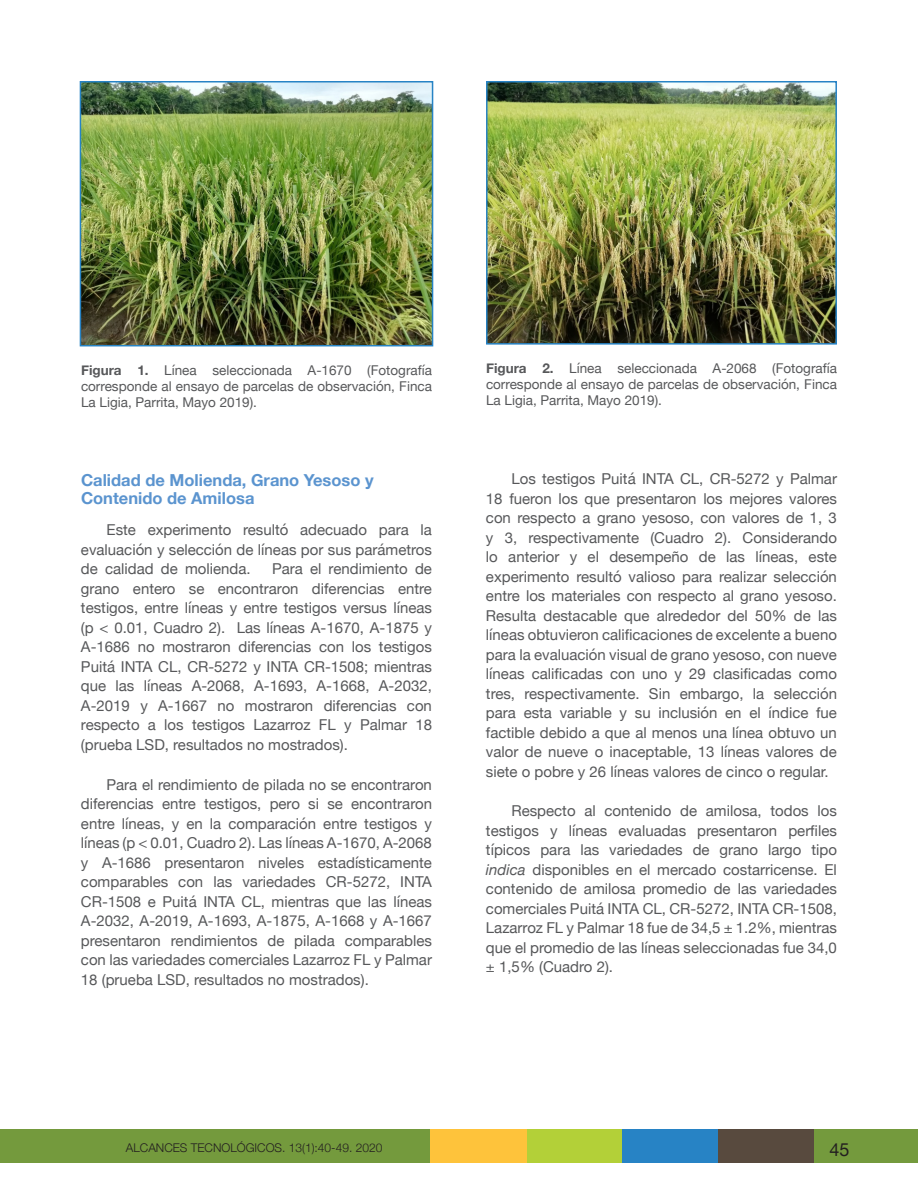
<style>
.page{position:relative;width:918px;height:1188px;background:#fff}
.page>*{position:absolute;margin:0;border:0;box-sizing:border-box;transform-origin:0 0}
.t1{font:18px "Helvetica Neue";color:#231f20}
.t2{font:700 16.5px/17.9px "Helvetica Neue";color:#5b94cf}
.t3{font:15px/19.5px "Helvetica Neue";color:#57585a;text-align:justify}
.t4{font:13.5px/16.2px "Helvetica Neue";color:#57585a;text-align:justify}
.t5{font:300 12px "Helvetica Neue";color:#231f20}
.s1{font-weight:700}
.s2{font-style:italic}
</style>
<div class="page">
<div style="left:0;top:1130px;width:526px;height:33px;background:#749a3d"></div>
<div style="left:526px;top:1130px;width:96px;height:33px;background:#b3d038"></div>
<div style="left:430px;top:1130px;width:96px;height:33px;background:#fec33b"></div>
<div style="left:622px;top:1130px;width:96px;height:33px;background:#2783c5"></div>
<div style="left:718px;top:1130px;width:96px;height:33px;background:#584a3e"></div>
<div style="left:814px;top:1130px;width:104px;height:33px;background:#749a3d"></div>
<img style="left:83px;top:84px;width:347px;height:259px">
<div style="left:80px;top:81px;width:353px;height:265px;border:2px solid #2783c5"></div>
<img style="left:489px;top:84px;width:345px;height:258px">
<div style="left:486px;top:81px;width:351px;height:264px;border:2px solid #2783c5"></div>
<p class="t4" style="left:81px;top:363px;width:353px"><span class="s1">Figura 1.</span> Línea seleccionada A-1670 (Fotografía corresponde al ensayo de parcelas de observación, Finca La Ligia, Parrita, Mayo 2019).</p>
<p class="t4" style="left:486px;top:361px;width:353px"><span class="s1">Figura 2.</span> Línea seleccionada A-2068 (Fotografía corresponde al ensayo de parcelas de observación, Finca La Ligia, Parrita, Mayo 2019).</p>
<p class="t2" style="left:81px;top:472px;width:294px">Calidad de Molienda, Grano Yesoso y<br>Contenido de Amilosa</p>
<p class="t3" style="left:81px;top:521px;width:353px;text-indent:26px">Este experimento resultó adecuado para la evaluación y selección de líneas por sus parámetros de calidad de molienda.</p>
<p class="t3" style="left:81px;top:560px;width:353px;text-indent:191px">Para el rendimiento de grano entero se encontraron diferencias entre testigos, entre líneas y entre testigos versus líneas (p &lt; 0.01, Cuadro 2). Las líneas A-1670, A-1875 y A-1686 no mostraron diferencias con los testigos Puitá INTA CL, CR-5272 y INTA CR-1508; mientras que las líneas A-2068, A-1693, A-1668, A-2032, A-2019 y A-1667 no mostraron diferencias con respecto a los testigos Lazarroz FL y Palmar 18 (prueba LSD, resultados no mostrados).</p>
<p class="t3" style="left:81px;top:775px;width:353px;text-indent:26px">Para el rendimiento de pilada no se encontraron diferencias entre testigos, pero si se encontraron entre líneas, y en la comparación entre testigos y líneas (p &lt; 0.01, Cuadro 2). Las líneas A-1670, A-2068 y A-1686 presentaron niveles estadísticamente comparables con las variedades CR-5272, INTA CR-1508 e Puitá INTA CL, mientras que las líneas A-2032, A-2019, A-1693, A-1875, A-1668 y A-1667 presentaron rendimientos de pilada comparables con las variedades comerciales Lazarroz FL y Palmar 18 (prueba LSD, resultados no mostrados).</p>
<p class="t3" style="left:486px;top:470px;width:353px;text-indent:26px">Los testigos Puitá INTA CL, CR-5272 y Palmar 18 fueron los que presentaron los mejores valores con respecto a grano yesoso, con valores de 1, 3 y 3, respectivamente (Cuadro 2). Considerando lo anterior y el desempeño de las líneas, este experimento resultó valioso para realizar selección entre los materiales con respecto al grano yesoso.<br>Resulta destacable que alrededor del 50% de las líneas obtuvieron calificaciones de excelente a bueno para la evaluación visual de grano yesoso, con nueve líneas calificadas con uno y 29 clasificadas como tres, respectivamente. Sin embargo, la selección para esta variable y su inclusión en el índice fue factible debido a que al menos una línea obtuvo un valor de nueve o inaceptable, 13 líneas valores de siete o pobre y 26 líneas valores de cinco o regular.</p>
<p class="t3" style="left:486px;top:802px;width:353px;text-indent:26px">Respecto al contenido de amilosa, todos los testigos y líneas evaluadas presentaron perfiles típicos para las variedades de grano largo tipo <span class="s2">indica</span> disponibles en el mercado costarricense. El contenido de amilosa promedio de las variedades comerciales Puitá INTA CL, CR-5272, INTA CR-1508, Lazarroz FL y Palmar 18 fue de 34,5 ± 1.2%, mientras que el promedio de las líneas seleccionadas fue 34,0 ± 1,5% (Cuadro 2).</p>
<p class="t5" style="left:126px;top:1138px;width:258px">ALCANCES TECNOLÓGICOS. 13(1):40-49. 2020</p>
<p class="t1" style="left:830px;top:1137px;width:22px">45</p>
</div>
